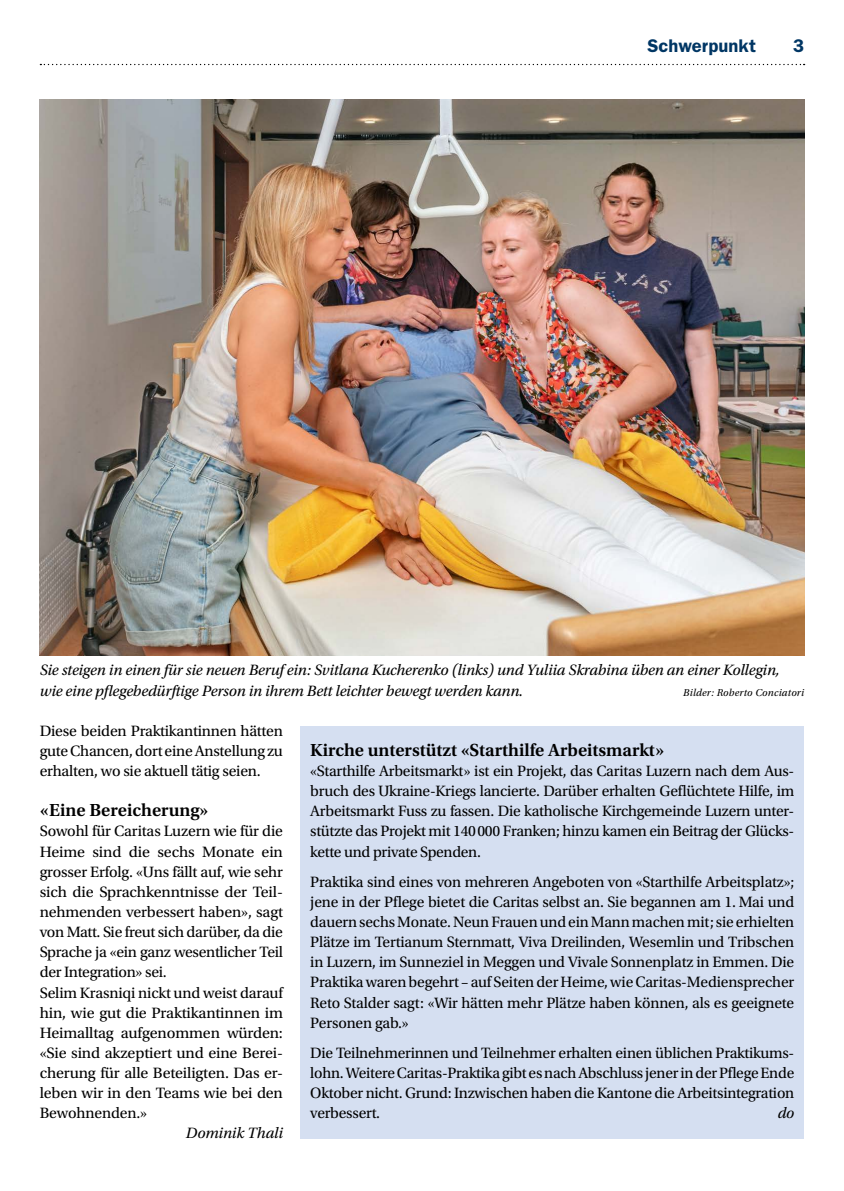
<style>
.page{position:relative;width:844px;height:1191px;background:#fff}
.page>*{position:absolute;margin:0;border:0;box-sizing:border-box;transform-origin:0 0}
.t1{font:600 18.38px "Utopia Std";color:#000}
.t2{font:600 18.38px "ITC Franklin Gothic Std";letter-spacing:.005em;color:#003664}
.t3{font:15.75px/20.1px "Utopia Std";letter-spacing:-.01em;color:#000;text-align:justify}
.t4{font:italic 15.75px/20.1px "Utopia Std";letter-spacing:-.01em;color:#000}
.t5{font:italic 10.5px "Utopia Std";letter-spacing:.02em;color:#000}
</style>
<div class="page">
<img style="left:40px;top:99px;width:764px;height:556px">
<div style="left:300px;top:725px;width:504px;height:413px;background:#d5dff1"></div>
<svg style="left:40px;top:64px;width:764px;height:1px"></svg>
<p class="t2" style="left:647px;top:35px;width:110px">Schwerpunkt</p>
<p class="t2" style="left:793px;top:35px;width:13px">3</p>
<p class="t4" style="left:40px;top:660px;width:741px">Sie steigen in einen für sie neuen Beruf ein: Svitlana Kucherenko (links) und Yuliia Skrabina üben an einer Kollegin, wie eine pflegebedürftige Person in ihrem Bett leichter bewegt werden kann.</p>
<p class="t5" style="left:683px;top:686px;width:122px">Bilder: Roberto Conciatori</p>
<p class="t3" style="left:40px;top:721px;width:245px">Diese beiden Praktikantinnen hätten gute Chancen, dort eine Anstellung zu erhalten, wo sie aktuell tätig seien.</p>
<p class="t1" style="left:40px;top:800px;width:170px">«Eine Bereicherung»</p>
<p class="t3" style="left:40px;top:821px;width:245px;text-align:left">Sowohl für Caritas Luzern wie für die Heime sind die sechs Monate ein grosser Erfolg. «Uns fällt auf, wie sehr sich die Sprachkenntnisse der Teil&shy;nehmenden verbessert haben», sagt von Matt. Sie freut sich darüber, da die Sprache ja «ein ganz wesentlicher Teil der Integration» sei.<br>Selim Krasniqi nickt und weist darauf hin, wie gut die Praktikantinnen im Heimalltag aufgenommen würden: «Sie sind akzeptiert und eine Berei&shy;cherung für alle Beteiligten. Das er&shy;leben wir in den Teams wie bei den Bewohnenden.»</p>
<p class="t4" style="left:186px;top:1123px;width:99px">Dominik Thali</p>
<p class="t1" style="left:310px;top:739px;width:355px">Kirche unterstützt «Starthilfe Arbeitsmarkt»</p>
<p class="t3" style="left:310px;top:761px;width:485px">«Starthilfe Arbeitsmarkt» ist ein Projekt, das Caritas Luzern nach dem Aus&shy;bruch des Ukraine-Kriegs lancierte. Darüber erhalten Geflüchtete Hilfe, im Arbeitsmarkt Fuss zu fassen. Die katholische Kirchgemeinde Luzern unter&shy;stützte das Projekt mit 140000 Franken; hinzu kamen ein Beitrag der Glücks&shy;kette und private Spenden.</p>
<p class="t3" style="left:310px;top:872px;width:485px">Praktika sind eines von mehreren Angeboten von «Starthilfe Arbeitsplatz»; jene in der Pflege bietet die Caritas selbst an. Sie begannen am 1. Mai und dauern sechs Monate. Neun Frauen und ein Mann machen mit; sie erhielten Plätze im Tertianum Sternmatt, Viva Dreilinden, Wesemlin und Tribschen in Luzern, im Sunneziel in Meggen und Vivale Sonnenplatz in Emmen. Die Praktika waren begehrt – auf Seiten der Heime, wie Caritas-Mediensprecher Reto Stalder sagt: «Wir hätten mehr Plätze haben können, als es geeignete Personen gab.»</p>
<p class="t3" style="left:310px;top:1043px;width:485px">Die Teilnehmerinnen und Teilnehmer erhalten einen üblichen Praktikums&shy;lohn. Weitere Caritas-Praktika gibt es nach Abschluss jener in der Pflege Ende Oktober nicht. Grund: Inzwischen haben die Kantone die Arbeitsintegration verbessert.</p>
<p class="t4" style="left:777px;top:1103px;width:18px">do</p>
</div>
